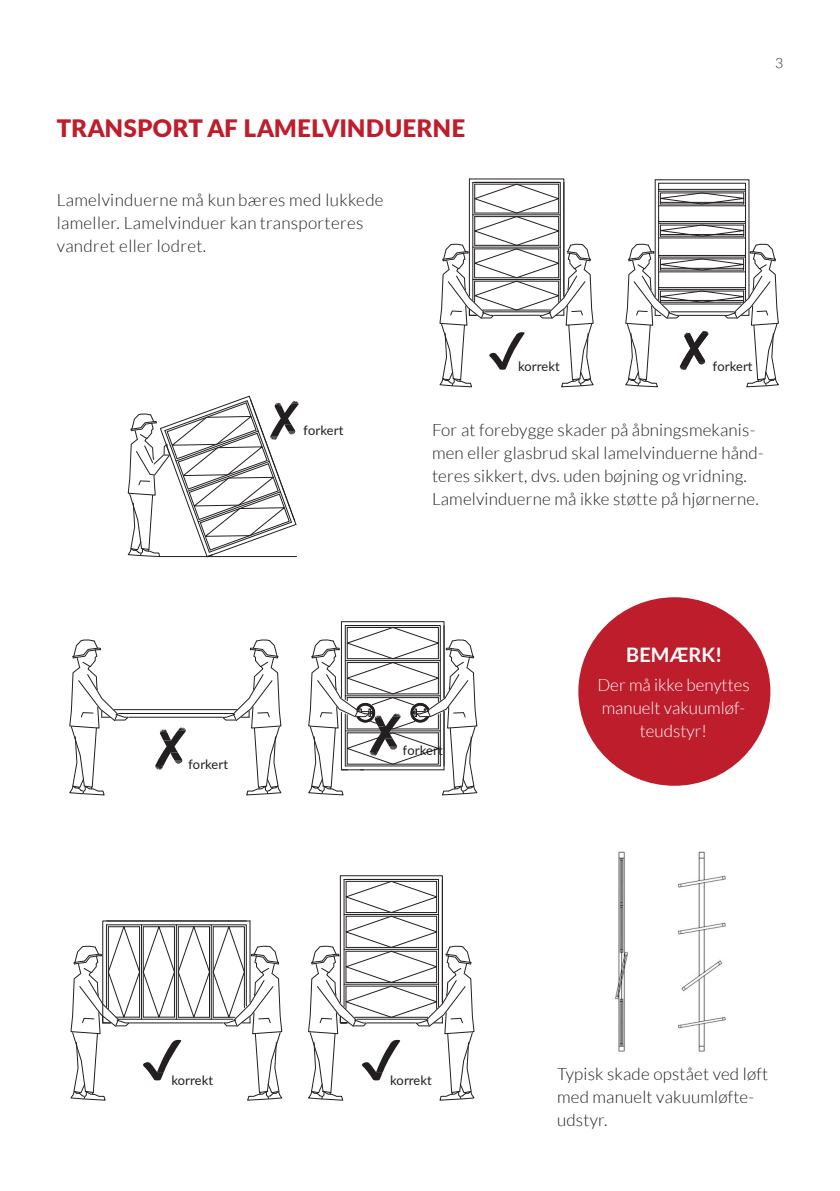
<style>
.page{position:relative;width:840px;height:1191px;background:#fff}
.page>*{position:absolute;margin:0;border:0;box-sizing:border-box;transform-origin:0 0}
.t1{font:900 24px "Lato";letter-spacing:.015em;color:#be1d2c}
.t2{font:700 20px "Lato";letter-spacing:.005em;color:#fff}
.t3{font:300 17px/23px "Lato";letter-spacing:.01em;color:#231f20}
.t4{font:300 17px/23px "Lato";color:#fff;text-align:center}
.t5{font:300 14px "Lato";color:#231f20}
.t6{font:13px "Lato";letter-spacing:-.02em;color:#231f20}
</style>
<div class="page">
<img style="left:615px;top:851px;width:111px;height:201px">
<div style="left:578px;top:597px;width:192px;height:188px;background:#be1d2c;border-radius:50%"></div>
<svg style="left:127px;top:395px;width:172px;height:163px"></svg>
<svg style="left:439px;top:178px;width:340px;height:210px"></svg>
<svg style="left:625px;top:179px;width:153px;height:208px"></svg>
<svg style="left:69px;top:621px;width:409px;height:175px"></svg>
<svg style="left:70px;top:875px;width:405px;height:226px"></svg>
<h1 class="t1" style="left:57px;top:118px;width:410px">TRANSPORT AF LAMELVINDUERNE</h1>
<p class="t3" style="left:57px;top:189px;width:328px">Lamelvinduerne må kun bæres med lukkede lameller. Lamelvinduer kan transporteres vandret eller lodret.</p>
<p class="t5" style="left:774px;top:57px;width:10px">3</p>
<p class="t6" style="left:303px;top:425px;width:41px">forkert</p>
<p class="t6" style="left:517px;top:360px;width:43px">korrekt</p>
<p class="t6" style="left:712px;top:360px;width:41px">forkert</p>
<p class="t3" style="left:432px;top:419px;width:333px">For at forebygge skader på åbningsmekanis&shy;men eller glasbrud skal lamelvinduerne hånd&shy;teres sikkert, dvs. uden bøjning og vridning.<br>Lamelvinduerne må ikke støtte på hjørnerne.</p>
<p class="t6" style="left:188px;top:758px;width:41px">forkert</p>
<p class="t6" style="left:403px;top:744px;width:41px">forkert</p>
<p class="t2" style="left:626px;top:646px;width:97px">BEMÆRK!</p>
<p class="t4" style="left:597px;top:674px;width:154px">Der må ikke benyttes manuelt vakuumløf&shy;teudstyr!</p>
<p class="t6" style="left:171px;top:1075px;width:43px">korrekt</p>
<p class="t6" style="left:390px;top:1075px;width:43px">korrekt</p>
<p class="t3" style="left:557px;top:1063px;width:212px">Typisk skade opstået ved løft med manuelt vakuumløfte&shy;udstyr.</p>
</div>
